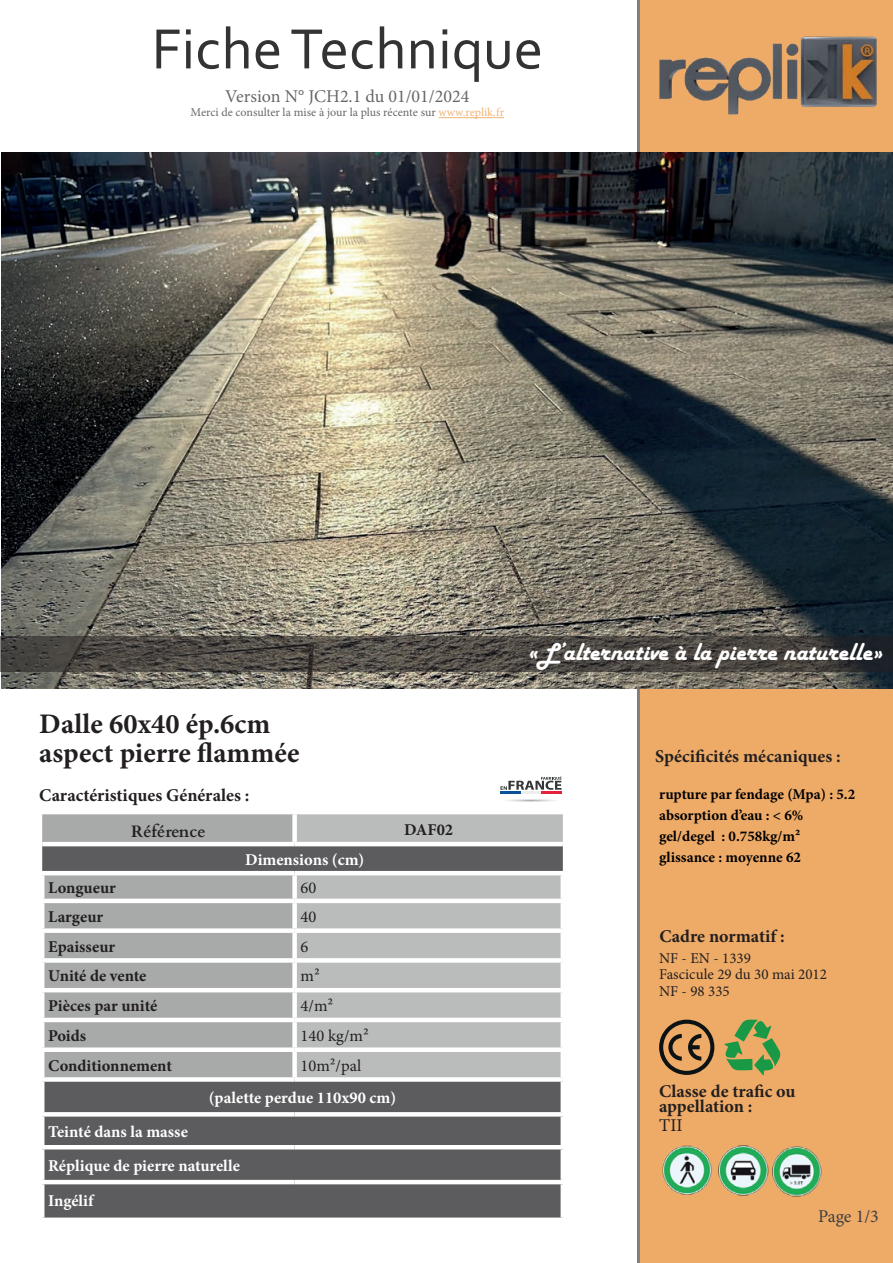
<style>
.page{position:relative;width:893px;height:1263px;background:#fff}
.page>*{position:absolute;margin:0;border:0;box-sizing:border-box;transform-origin:0 0}
.t1{font:59.4px "Corbel";color:#000001}
.t2{font:700 28.35px/28.5px "Minion Pro";color:#231f20}
.t3{font:25.5px "Harlow Solid";color:#fff}
.t4{font:700 18px/15px "Minion Pro";color:#231f20}
.t5{font:18px "Minion Pro";color:#000001}
.t6{font:18px "Minion Pro";color:#3e3e3f}
.t7{font:18px "Minion Pro";color:#231f20}
.t8{font:700 16.5px/34.5px "Minion Pro";color:#fff}
.t9{font:700 16.5px "Minion Pro";color:#231f20}
.t10{font:16.5px "Minion Pro";color:#231f20}
.t11{font:700 16.5px "Cardo";color:#231f20}
.t12{font:700 15px/21px "Minion Pro";color:#000002}
.t13{font:15px/16.5px "Minion Pro";color:#231f20}
.t14{font:12px "Minion Pro";color:#000001}
.s1{color:#e6811b}
</style>
<div class="page">
<hr style="left:637px;top:0;width:3px;height:1263px;background:#231f20">
<div style="left:640px;top:0;width:253px;height:1263px;background:#eeab67"></div>
<img style="left:1px;top:152px;width:892px;height:536px">
<img style="left:659px;top:36px;width:218px;height:79px">
<svg style="left:724px;top:1019px;width:57px;height:56px"></svg>
<svg style="left:659px;top:1020px;width:55px;height:55px"></svg>
<hr style="left:439px;top:117px;width:65px;height:1px;background:#e6811b">
<hr style="left:504px;top:799px;width:54px;height:3px;background:#f9f9f9;border-radius:50%">
<hr style="left:505px;top:799px;width:52px;height:3px;background:#f4f5f5;border-radius:50%">
<hr style="left:507px;top:799px;width:48px;height:3px;background:#edeeed;border-radius:50%">
<hr style="left:510px;top:799px;width:42px;height:2px;background:#e4e5e4;border-radius:50%">
<hr style="left:512px;top:799px;width:38px;height:2px;background:#dadbda;border-radius:50%">
<hr style="left:513px;top:800px;width:36px;height:1px;background:#d7d9d8;border-radius:50%">
<hr style="left:514px;top:800px;width:33px;height:1px;background:#cfd2d3;border-radius:50%">
<hr style="left:516px;top:800px;width:30px;height:1px;background:#cacccb;border-radius:50%">
<svg style="left:517px;top:800px;width:28px;height:1px"></svg>
<hr style="left:541px;top:791px;width:20px;height:3px;background:#e5223a">
<hr style="left:521px;top:791px;width:20px;height:3px;background:#edeeed">
<hr style="left:500px;top:791px;width:21px;height:3px;background:#0b5197">
<svg style="left:500px;top:776px;width:61px;height:14px"></svg>
<svg style="left:42px;top:814px;width:250px;height:28px;background:#a8abaa"></svg>
<div style="left:297px;top:814px;width:266px;height:28px;background:#babcbc"></div>
<svg style="left:42px;top:846px;width:521px;height:371px;background:#8b8c8d"></svg>
<hr style="left:40px;top:1082px;width:4px;height:30px;background:#fff">
<hr style="left:561px;top:1082px;width:4px;height:30px;background:#fff">
<svg style="left:42px;top:1112px;width:253px;height:4px"></svg>
<hr style="left:40px;top:1116px;width:4px;height:29px;background:#fff">
<svg style="left:295px;top:1112px;width:268px;height:4px"></svg>
<hr style="left:561px;top:1116px;width:4px;height:29px;background:#fff">
<hr style="left:40px;top:1145px;width:255px;height:4px;background:#fff">
<hr style="left:40px;top:1149px;width:4px;height:31px;background:#fff">
<hr style="left:295px;top:1145px;width:270px;height:4px;background:#fff">
<hr style="left:561px;top:1149px;width:4px;height:31px;background:#fff">
<hr style="left:40px;top:1180px;width:255px;height:4px;background:#fff">
<hr style="left:40px;top:1184px;width:4px;height:33px;background:#fff">
<hr style="left:295px;top:1180px;width:270px;height:4px;background:#fff">
<hr style="left:561px;top:1184px;width:4px;height:33px;background:#fff">
<hr style="left:40px;top:871px;width:255px;height:4px;background:#fff">
<hr style="left:40px;top:875px;width:4px;height:24px;background:#fff">
<hr style="left:295px;top:871px;width:270px;height:4px;background:#fff">
<div style="left:292px;top:875px;width:5px;height:24px;background:#fff"></div>
<hr style="left:561px;top:875px;width:4px;height:24px;background:#fff">
<hr style="left:40px;top:899px;width:255px;height:4px;background:#fff">
<hr style="left:40px;top:903px;width:4px;height:25px;background:#fff">
<hr style="left:295px;top:899px;width:270px;height:4px;background:#fff">
<div style="left:292px;top:903px;width:5px;height:25px;background:#fff"></div>
<hr style="left:561px;top:903px;width:4px;height:25px;background:#fff">
<div style="left:40px;top:928px;width:255px;height:5px;background:#fff"></div>
<hr style="left:40px;top:933px;width:4px;height:25px;background:#fff">
<div style="left:295px;top:928px;width:270px;height:5px;background:#fff"></div>
<div style="left:292px;top:933px;width:5px;height:25px;background:#fff"></div>
<hr style="left:561px;top:933px;width:4px;height:25px;background:#fff">
<div style="left:40px;top:958px;width:255px;height:5px;background:#fff"></div>
<hr style="left:40px;top:963px;width:4px;height:25px;background:#fff">
<div style="left:295px;top:958px;width:270px;height:5px;background:#fff"></div>
<div style="left:292px;top:963px;width:5px;height:25px;background:#fff"></div>
<hr style="left:561px;top:963px;width:4px;height:25px;background:#fff">
<hr style="left:40px;top:988px;width:255px;height:4px;background:#fff">
<hr style="left:40px;top:992px;width:4px;height:26px;background:#fff">
<hr style="left:295px;top:988px;width:270px;height:4px;background:#fff">
<div style="left:292px;top:992px;width:5px;height:26px;background:#fff"></div>
<hr style="left:561px;top:992px;width:4px;height:26px;background:#fff">
<hr style="left:40px;top:1018px;width:255px;height:4px;background:#fff">
<hr style="left:40px;top:1022px;width:4px;height:25px;background:#fff">
<hr style="left:295px;top:1018px;width:270px;height:4px;background:#fff">
<div style="left:292px;top:1022px;width:5px;height:25px;background:#fff"></div>
<hr style="left:561px;top:1022px;width:4px;height:25px;background:#fff">
<div style="left:40px;top:1047px;width:255px;height:5px;background:#fff"></div>
<hr style="left:40px;top:1052px;width:4px;height:25px;background:#fff">
<div style="left:295px;top:1047px;width:270px;height:5px;background:#fff"></div>
<div style="left:292px;top:1052px;width:5px;height:25px;background:#fff"></div>
<hr style="left:561px;top:1052px;width:4px;height:25px;background:#fff">
<div style="left:40px;top:1077px;width:255px;height:5px;background:#fff"></div>
<div style="left:295px;top:1077px;width:270px;height:5px;background:#fff"></div>
<img style="left:662px;top:1145px;width:160px;height:52px">
<svg style="left:0;top:636px;width:893px;height:36px;background:#484541"></svg>
<h1 class="t1" style="left:152px;top:12px;width:393px">Fiche Technique</h1>
<p class="t5" style="left:225px;top:84px;width:246px">Version N° JCH2.1 du 01/01/2024</p>
<p class="t14" style="left:191px;top:105px;width:315px">Merci de consulter la mise à jour la plus récente sur <span class="s1">www.replik.fr</span></p>
<h2 class="t2" style="left:39px;top:709px;width:262px">Dalle 60x40 ép.6cm aspect pierre flammée</h2>
<p class="t4" style="left:39px;top:788px;width:212px">Caractéristiques Générales :</p>
<p class="t11" style="left:131px;top:818px;width:76px">Référence</p>
<p class="t9" style="left:404px;top:818px;width:50px">DAF02</p>
<p class="t8" style="left:245px;top:842px;width:121px">Dimensions (cm)</p>
<p class="t9" style="left:48px;top:876px;width:69px">Longueur</p>
<p class="t10" style="left:301px;top:877px;width:17px">60</p>
<p class="t9" style="left:48px;top:905px;width:56px">Largeur</p>
<p class="t10" style="left:301px;top:905px;width:17px">40</p>
<p class="t9" style="left:48px;top:935px;width:68px">Epaisseur</p>
<p class="t10" style="left:301px;top:935px;width:9px">6</p>
<p class="t9" style="left:48px;top:964px;width:100px">Unité de vente</p>
<p class="t10" style="left:301px;top:965px;width:21px">m²</p>
<p class="t9" style="left:48px;top:994px;width:111px">Pièces par unité</p>
<p class="t10" style="left:301px;top:995px;width:34px">4/m²</p>
<p class="t9" style="left:48px;top:1024px;width:40px">Poids</p>
<p class="t10" style="left:301px;top:1024px;width:70px">140 kg/m²</p>
<p class="t9" style="left:48px;top:1054px;width:125px">Conditionnement</p>
<p class="t10" style="left:301px;top:1054px;width:62px">10m²/pal</p>
<p class="t8" style="left:209px;top:1080px;width:189px">(palette perdue 110x90 cm)</p>
<p class="t8" style="left:48px;top:1114px;width:193px">Teinté dans la masse<br>Réplique de pierre naturelle<br>Ingélif</p>
<h3 class="t3" style="left:527px;top:638px;width:357px">«L’alternative à la pierre naturelle»</h3>
<p class="t4" style="left:655px;top:748px;width:187px">Spécificités mécaniques :</p>
<p class="t12" style="left:659px;top:784px;width:198px">rupture par fendage (Mpa) : 5.2 absorption d’eau : &lt; 6% gel/degel : 0.758kg/m² glissance : moyenne 62</p>
<p class="t4" style="left:659px;top:928px;width:127px">Cadre normatif :</p>
<p class="t13" style="left:659px;top:950px;width:169px">NF - EN - 1339<br>Fascicule 29 du 30 mai 2012<br>NF - 98 335</p>
<p class="t4" style="left:659px;top:1084px;width:138px">Classe de trafic ou appellation :</p>
<p class="t7" style="left:659px;top:1113px;width:25px">TII</p>
<p class="t6" style="left:818px;top:1204px;width:62px">Page 1/3</p>
</div>
